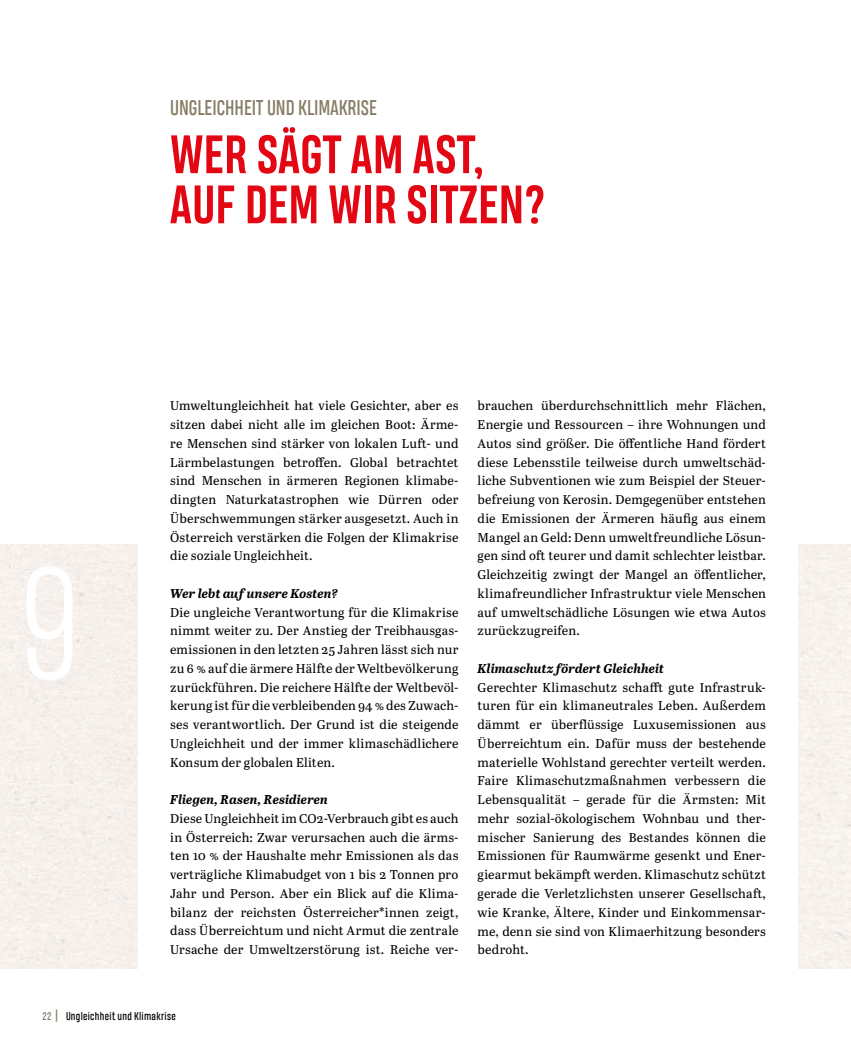
<style>
.page{position:relative;width:851px;height:1063px;background:#fff}
.page>*{position:absolute;margin:0;border:0;box-sizing:border-box;transform-origin:0 0}
.t1{font:300 150px "Heading Pro";color:#fff}
.t2{font:700 50.85px/50.1px "Heading Pro";color:#e30613}
.t3{font:19.95px "Heading Pro";color:#857c64}
.t4{font:12.75px/18.8px "Abril Text";letter-spacing:.01em;color:#000;text-align:justify}
.t5{font:italic 700 12.75px "Abril Text";letter-spacing:.01em;color:#000}
.t6{font:10.5px "Heading Pro";letter-spacing:.03em;color:#000}
.s1{color:#857c64}
.s2{font-weight:700;font-size:14.7px;color:#857c64}
</style>
<div class="page">
<h3 class="t3" style="left:170px;top:96px;width:208px">UNGLEICHHEIT UND KLIMAKRISE</h3>
<h1 class="t1" style="left:21px;top:539px;width:59px">9</h1>
<h2 class="t2" style="left:170px;top:131px;width:377px">WER SÄGT AM AST,<br>AUF DEM WIR SITZEN?</h2>
<p class="t4" style="left:170px;top:396px;width:290px">Umweltungleichheit hat viele Gesichter, aber es sitzen dabei nicht alle im gleichen Boot: Ärme&shy;re Menschen sind stärker von lokalen Luft- und Lärmbelastungen betroffen. Global betrachtet sind Menschen in ärmeren Regionen klimabe&shy;dingten Naturkatastrophen wie Dürren oder Überschwemmungen stärker ausgesetzt. Auch in Österreich verstärken die Folgen der Klimakrise die soziale Ungleichheit.</p>
<p class="t5" style="left:170px;top:584px;width:169px">Wer lebt auf unsere Kosten?</p>
<p class="t4" style="left:170px;top:602px;width:290px">Die ungleiche Verantwortung für die Klimakrise nimmt weiter zu. Der Anstieg der Treibhausgas&shy;emissionen in den letzten 25 Jahren lässt sich nur zu 6 % auf die ärmere Hälfte der Weltbevölkerung zurückführen. Die reichere Hälfte der Weltbevöl&shy;kerung ist für die verbleibenden 94 % des Zuwach&shy;ses verantwortlich. Der Grund ist die steigende Ungleichheit und der immer klimaschädlichere Konsum der globalen Eliten.</p>
<p class="t5" style="left:170px;top:790px;width:159px">Fliegen, Rasen, Residieren</p>
<p class="t4" style="left:170px;top:808px;width:290px">Diese Ungleichheit im CO2-Verbrauch gibt es auch in Österreich: Zwar verursachen auch die ärms&shy;ten 10 % der Haushalte mehr Emissionen als das verträgliche Klimabudget von 1 bis 2 Tonnen pro Jahr und Person. Aber ein Blick auf die Klima&shy;bilanz der reichsten Österreicher*innen zeigt, dass Überreichtum und nicht Armut die zentrale Ursache der Umweltzerstörung ist. Reiche ver-</p>
<p class="t4" style="left:477px;top:396px;width:290px">brauchen überdurchschnittlich mehr Flächen, Energie und Ressourcen – ihre Wohnungen und Autos sind größer. Die öffentliche Hand fördert diese Lebensstile teilweise durch umweltschäd&shy;liche Subventionen wie zum Beispiel der Steuer&shy;befreiung von Kerosin. Demgegenüber entstehen die Emissionen der Ärmeren häufig aus einem Mangel an Geld: Denn umweltfreundliche Lösun&shy;gen sind oft teurer und damit schlechter leistbar.<br>Gleichzeitig zwingt der Mangel an öffentlicher, klimafreundlicher Infrastruktur viele Menschen auf umweltschädliche Lösungen wie etwa Autos zurückzugreifen.</p>
<p class="t5" style="left:477px;top:659px;width:188px">Klimaschutz fördert Gleichheit</p>
<p class="t4" style="left:477px;top:677px;width:290px">Gerechter Klimaschutz schafft gute Infrastruk&shy;turen für ein klimaneutrales Leben. Außerdem dämmt er überflüssige Luxusemissionen aus Überreichtum ein. Dafür muss der bestehende materielle Wohlstand gerechter verteilt werden.<br>Faire Klimaschutzmaßnahmen verbessern die Lebensqualität – gerade für die Ärmsten: Mit mehr sozial-ökologischem Wohnbau und ther&shy;mischer Sanierung des Bestandes können die Emissionen für Raumwärme gesenkt und Ener&shy;giearmut bekämpft werden. Klimaschutz schützt gerade die Verletzlichsten unserer Gesellschaft, wie Kranke, Ältere, Kinder und Einkommensar&shy;me, denn sie sind von Klimaerhitzung besonders bedroht.</p>
<p class="t6" style="left:43px;top:1010px;width:135px"><span class="s1">22</span> <span class="s2">|</span> Ungleichheit und Klimakrise</p>
</div>
